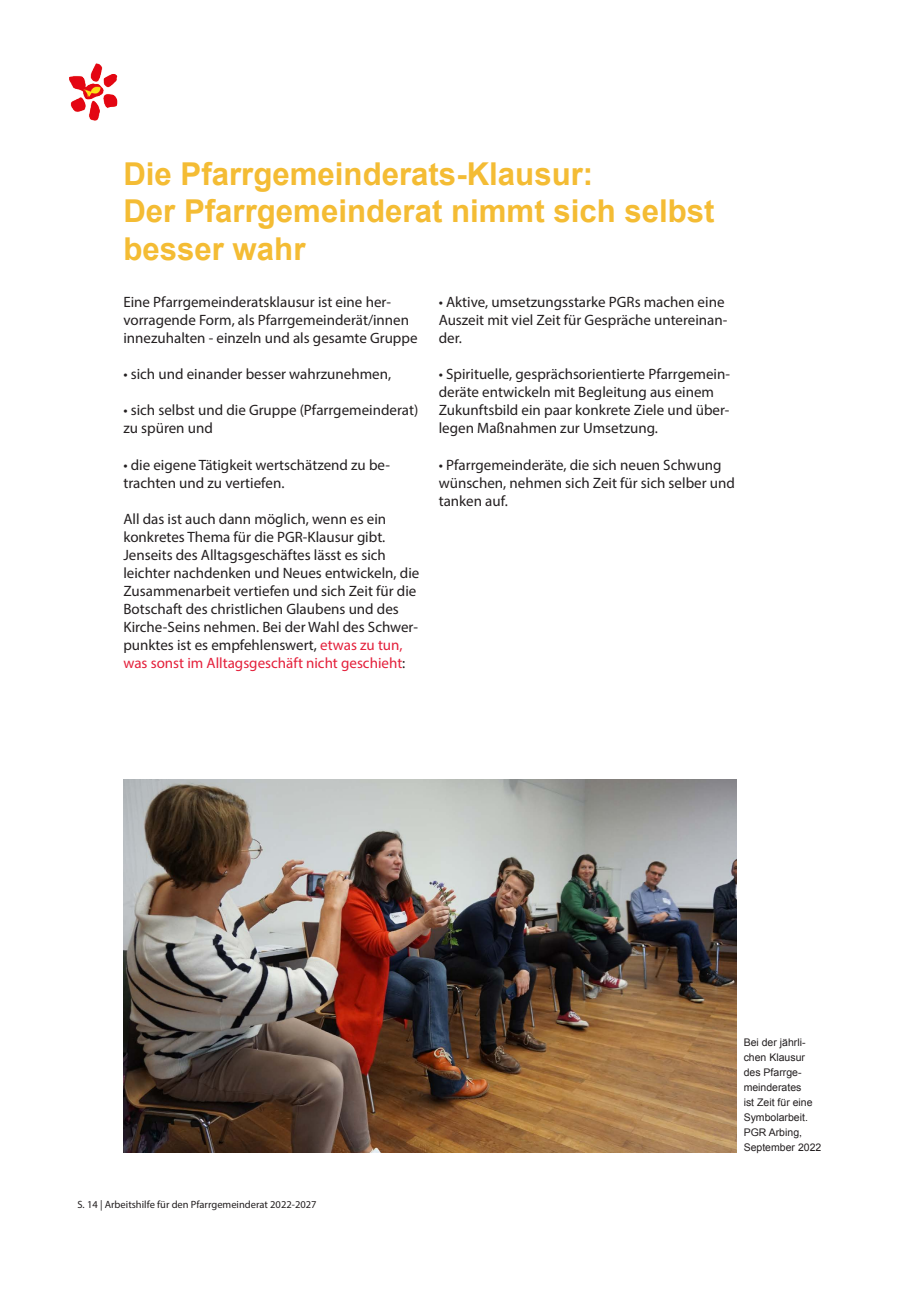
<style>
.page{position:relative;width:919px;height:1289px;background:#fff}
.page>*{position:absolute;margin:0;border:0;box-sizing:border-box;transform-origin:0 0}
.große_gelbe_Überschr{font:700 31.5px/37.5px "Arial";color:#f4bc34}
.fließtext_minion{font:15px/18px "Myriad Pro";color:#231f20}
.Bildunterschrift_sch{font:10.5px/15px "Arial";color:#231f20}
.t1{font:10.5px "Myriad Pro";color:#231f20}
.s1{color:#e4203b}
</style>
<div class="page">
<img style="left:69px;top:63px;width:49px;height:58px">
<img style="left:123px;top:779px;width:613px;height:373px">
<p class="große_gelbe_Überschr" style="left:123px;top:156px;width:592px">Die Pfarrgemeinderats-Klausur:<br>Der Pfarrgemeinderat nimmt sich selbst besser wahr</p>
<p class="fließtext_minion" style="left:123px;top:293px;width:296px">Eine Pfarrgemeinderatsklausur ist eine her&shy;vorragende Form, als Pfarrgemeinderät/innen innezuhalten - einzeln und als gesamte Gruppe</p>
<p class="fließtext_minion" style="left:123px;top:365px;width:269px">• sich und einander besser wahrzunehmen,</p>
<p class="fließtext_minion" style="left:123px;top:401px;width:296px">• sich selbst und die Gruppe (Pfarrgemeinderat) zu spüren und</p>
<p class="fließtext_minion" style="left:123px;top:455px;width:268px">• die eigene Tätigkeit wertschätzend zu be&shy;trachten und zu vertiefen.</p>
<p class="fließtext_minion" style="left:123px;top:509px;width:297px">All das ist auch dann möglich, wenn es ein konkretes Thema für die PGR-Klausur gibt.<br>Jenseits des Alltagsgeschäftes lässt es sich leichter nachdenken und Neues entwickeln, die Zusammenarbeit vertiefen und sich Zeit für die Botschaft des christlichen Glaubens und des Kirche-Seins nehmen. Bei der Wahl des Schwer&shy;punktes ist es empfehlenswert, <span class="s1">etwas zu tun, was sonst im Alltagsgeschäft nicht geschieht</span>:</p>
<p class="fließtext_minion" style="left:438px;top:293px;width:290px">• Aktive, umsetzungsstarke PGRs machen eine<br>Auszeit mit viel Zeit für Gespräche untereinan&shy;der.</p>
<p class="fließtext_minion" style="left:438px;top:365px;width:293px">• Spirituelle, gesprächsorientierte Pfarrgemein&shy;deräte entwickeln mit Begleitung aus einem Zukunftsbild ein paar konkrete Ziele und über&shy;legen Maßnahmen zur Umsetzung.</p>
<p class="fließtext_minion" style="left:438px;top:455px;width:297px">• Pfarrgemeinderäte, die sich neuen Schwung wünschen, nehmen sich Zeit für sich selber und tanken auf.</p>
<p class="t1" style="left:77px;top:1197px;width:240px">S. 14 | Arbeitshilfe für den Pfarrgemeinderat 2022-2027</p>
<p class="Bildunterschrift_sch" style="left:743px;top:1034px;width:79px">Bei der jährli&shy;chen Klausur des Pfarrge&shy;meinderates<br>ist Zeit für eine<br>Symbolarbeit.<br>PGR Arbing,<br>September 2022</p>
</div>
